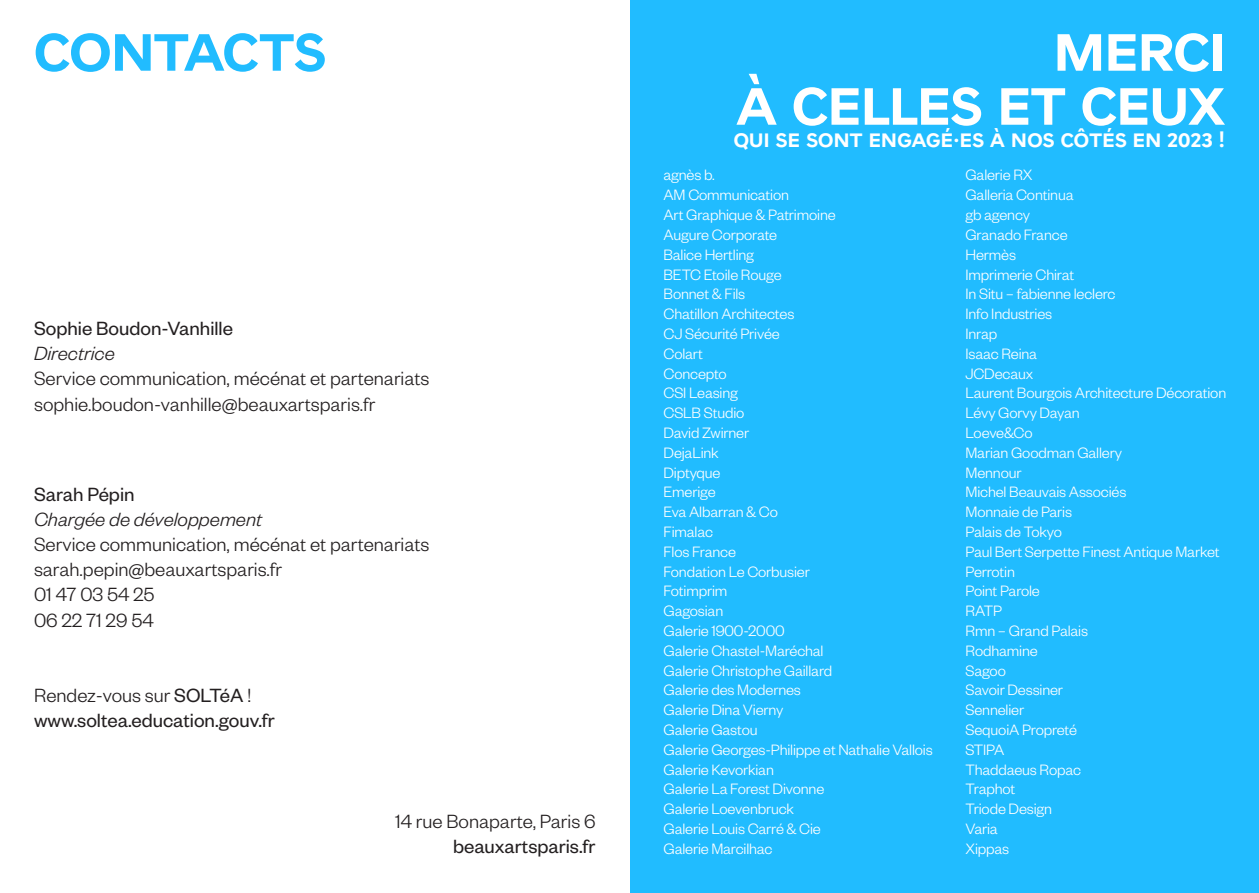
<style>
.page{position:relative;width:1259px;height:893px;background:#fff}
.page>*{position:absolute;margin:0;border:0;box-sizing:border-box;transform-origin:0 0}
.t1{font:900 52.5px/54px "Obibok";letter-spacing:-.005em;color:#fff;text-align:right}
.t2{font:900 52.5px "Obibok";letter-spacing:-.01em;color:#21bcff}
.t3{font:300 21px/25.2px "Founders Grotesk";color:#231f20}
.t4{font:21px/25.2px "Founders Grotesk";color:#231f20}
.t5{font:italic 300 21px "Founders Grotesk";color:#231f20}
.t6{font:900 19.5px "Obibok";letter-spacing:.015em;color:#fff}
.t7{font:300 16.5px/19.8px "Founders Grotesk";letter-spacing:-.01em;color:#fff}
.s1{font-weight:300}
</style>
<div class="page">
<div style="left:630px;top:0;width:629px;height:893px;background:#21bcff"></div>
<h1 class="t2" style="left:34px;top:10px;width:293px">CONTACTS</h1>
<p class="t4" style="left:34px;top:315px;width:200px">Sophie Boudon-Vanhille</p>
<p class="t5" style="left:34px;top:341px;width:82px">Directrice</p>
<p class="t3" style="left:34px;top:365px;width:397px">Service communication, mécénat et partenariats sophie.boudon-vanhille@beauxartsparis.fr</p>
<p class="t4" style="left:34px;top:480px;width:102px">Sarah Pépin</p>
<p class="t5" style="left:34px;top:506px;width:230px">Chargée de développement</p>
<p class="t3" style="left:34px;top:531px;width:397px">Service communication, mécénat et partenariats sarah.pepin@beauxartsparis.fr<br>01 47 03 54 25<br>06 22 71 29 54</p>
<p class="t4" style="left:34px;top:682px;width:242px"><span class="s1">Rendez-vous sur</span> SOLTéA <span class="s1">! </span>www.soltea.education.gouv.fr</p>
<p class="t3" style="left:395px;top:808px;width:202px">14 rue Bonaparte, Paris 6</p>
<p class="t4" style="left:453px;top:833px;width:144px">beauxartsparis.fr</p>
<h1 class="t1" style="left:736px;top:22px;width:490px">MERCI<br>À CELLES ET CEUX</h1>
<p class="t6" style="left:734px;top:125px;width:492px">QUI SE SONT ENGAGÉ·ES À NOS CÔTÉS EN 2023 !</p>
<p class="t7" style="left:663px;top:164px;width:271px">agnès b.<br>AM Communication<br>Art Graphique &amp; Patrimoine<br>Augure Corporate<br>Balice Hertling<br>BETC Etoile Rouge<br>Bonnet &amp; Fils<br>Chatillon Architectes<br>CJ Sécurité Privée<br>Colart<br>Concepto<br>CSI Leasing<br>CSLB Studio<br>David Zwirner<br>DejaLink<br>Diptyque<br>Emerige<br>Eva Albarran &amp; Co<br>Fimalac<br>Flos France<br>Fondation Le Corbusier<br>Fotimprim<br>Gagosian<br>Galerie 1900-2000<br>Galerie Chastel-Maréchal<br>Galerie Christophe Gaillard<br>Galerie des Modernes<br>Galerie Dina Vierny<br>Galerie Gastou<br>Galerie Georges-Philippe et Nathalie Vallois<br>Galerie Kevorkian<br>Galerie La Forest Divonne<br>Galerie Loevenbruck<br>Galerie Louis Carré &amp; Cie<br>Galerie Marcilhac</p>
<p class="t7" style="left:965px;top:164px;width:262px">Galerie RX<br>Galleria Continua<br>gb agency<br>Granado France<br>Hermès<br>Imprimerie Chirat<br>In Situ – fabienne leclerc<br>Info Industries<br>Inrap<br>Isaac Reina<br>JCDecaux<br>Laurent Bourgois Architecture Décoration<br>Lévy Gorvy Dayan<br>Loeve&amp;Co<br>Marian Goodman Gallery<br>Mennour<br>Michel Beauvais Associés<br>Monnaie de Paris<br>Palais de Tokyo<br>Paul Bert Serpette Finest Antique Market<br>Perrotin<br>Point Parole<br>RATP<br>Rmn – Grand Palais<br>Rodhamine<br>Sagoo<br>Savoir Dessiner<br>Sennelier<br>SequoiA Propreté<br>STIPA<br>Thaddaeus Ropac<br>Traphot<br>Triode Design<br>Varia<br>Xippas</p>
</div>
